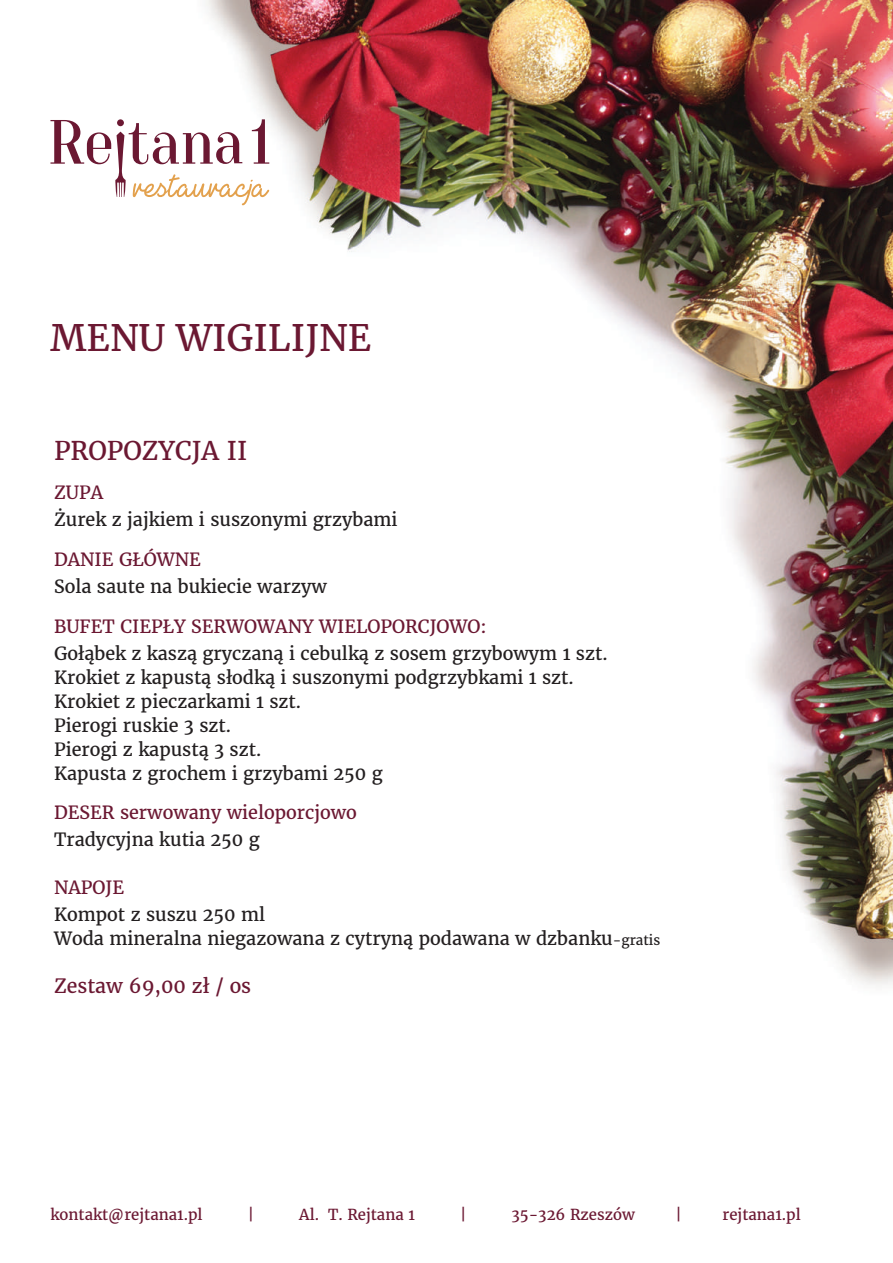
<style>
.page{position:relative;width:893px;height:1263px;background:#fff}
.page>*{position:absolute;margin:0;border:0;box-sizing:border-box;transform-origin:0 0}
.t1{font:36px "Merriweather";color:#6b1832}
.t2{font:25.5px "Merriweather";color:#6b1832}
.t3{font:19.5px "Merriweather";color:#6b1832}
.t4{font:18px/24px "Merriweather";color:#231f20}
.t5{font:18px "Merriweather";color:#6b1832}
.t6{font:15px "Merriweather";color:#6b1832}
.s1{font-size:13.5px}
</style>
<div class="page">
<img style="left:206px;top:0;width:687px;height:986px">
<svg style="left:50px;top:119px;width:219px;height:86px"></svg>
<h1 class="t1" style="left:50px;top:315px;width:322px">MENU WIGILIJNE</h1>
<h2 class="t2" style="left:54px;top:435px;width:195px">PROPOZYCJA II</h2>
<p class="t5" style="left:54px;top:482px;width:51px">ZUPA</p>
<p class="t4" style="left:54px;top:508px;width:345px">Żurek z jajkiem i suszonymi grzybami</p>
<p class="t5" style="left:54px;top:548px;width:149px">DANIE GŁÓWNE</p>
<p class="t4" style="left:54px;top:574px;width:274px">Sola saute na bukiecie warzyw</p>
<p class="t5" style="left:54px;top:615px;width:434px">BUFET CIEPŁY SERWOWANY WIELOPORCJOWO:</p>
<p class="t4" style="left:54px;top:641px;width:555px">Gołąbek z kaszą gryczaną i cebulką z sosem grzybowym 1 szt.<br>Krokiet z kapustą słodką i suszonymi podgrzybkami 1 szt.<br>Krokiet z pieczarkami 1 szt.<br>Pierogi ruskie 3 szt.<br>Pierogi z kapustą 3 szt.<br>Kapusta z grochem i grzybami 250 g</p>
<p class="t5" style="left:54px;top:801px;width:304px">DESER serwowany wieloporcjowo</p>
<p class="t4" style="left:54px;top:827px;width:207px">Tradycyjna kutia 250 g</p>
<p class="t5" style="left:54px;top:876px;width:72px">NAPOJE</p>
<p class="t4" style="left:54px;top:902px;width:608px">Kompot z suszu 250 ml<br>Woda mineralna niegazowana z cytryną podawana w dzbanku<span class="s1">-gratis</span></p>
<p class="t3" style="left:54px;top:973px;width:199px">Zestaw 69,00 zł / os</p>
<p class="t6" style="left:50px;top:1205px;width:154px">kontakt@rejtana1.pl</p>
<p class="t6" style="left:248px;top:1205px;width:8px">|</p>
<p class="t6" style="left:299px;top:1205px;width:117px">Al. T. Rejtana 1</p>
<p class="t6" style="left:460px;top:1205px;width:8px">|</p>
<p class="t6" style="left:511px;top:1205px;width:125px">35-326 Rzeszów</p>
<p class="t6" style="left:675px;top:1205px;width:8px">|</p>
<p class="t6" style="left:722px;top:1205px;width:80px">rejtana1.pl</p>
</div>
